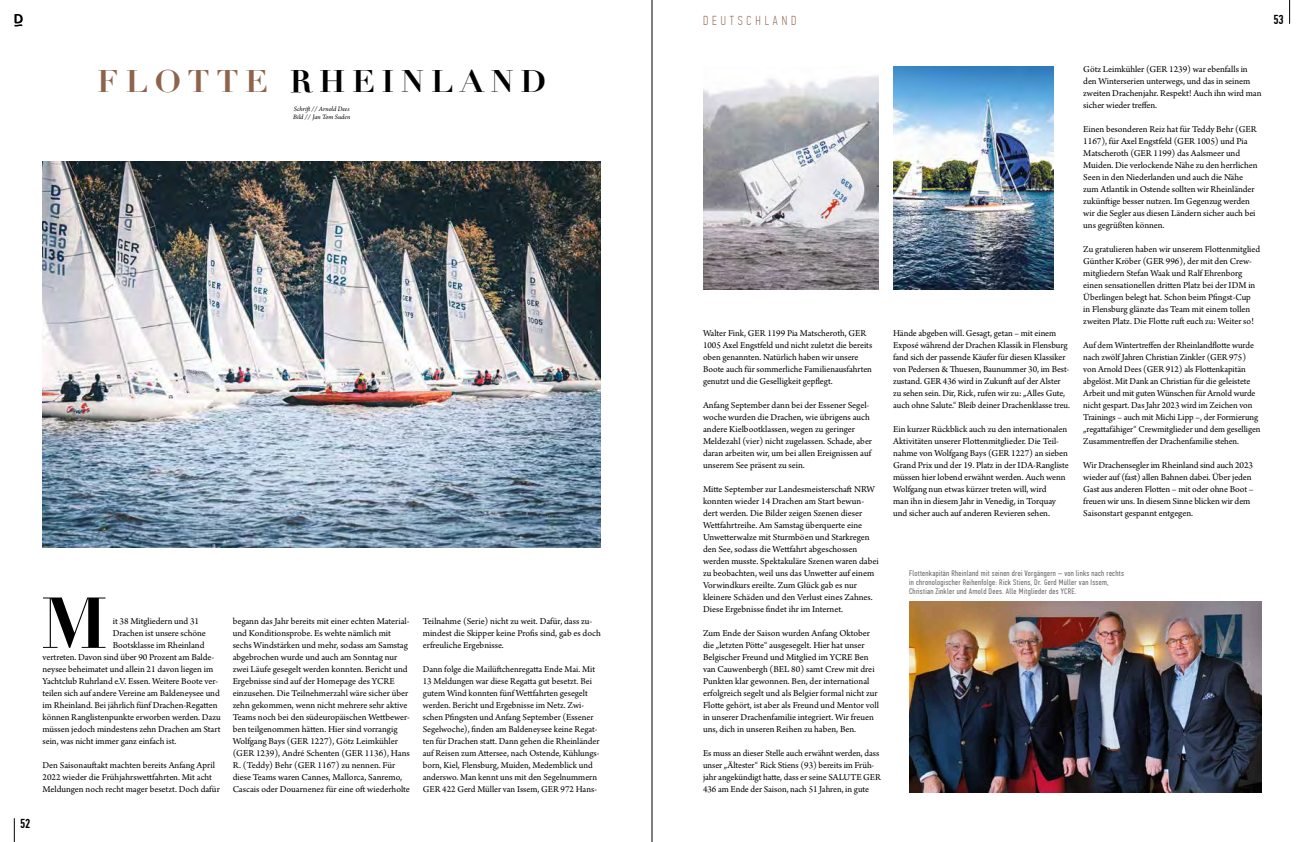
<style>
.page{position:relative;width:1304px;height:842px;background:#fff}
.page>*{position:absolute;margin:0;border:0;box-sizing:border-box;transform-origin:0 0}
.t1{font:700 70.7px "Didot";color:#000}
.t2{font:700 30.6px "Didot";letter-spacing:.21em;color:#000}
.t3{font:100 13px "PF Din Text Comp Pro";letter-spacing:.3em;color:#8d634b}
.t4{font:500 13px "PF Din Text Comp Pro";color:#000}
.t5{font:9.5px/12px "Arno Pro";letter-spacing:-.005em;color:#000}
.t6{font:8px/9px "PF Din Text Comp Pro";letter-spacing:.03em;color:#706f6f;scale:1.06 1}
.t7{font:italic 7px/8px "Arno Pro";letter-spacing:-.005em;color:#000}
.s1{color:#8d634b}
</style>
<div class="page">
<img style="left:43px;top:162px;width:558px;height:385px">
<img style="left:703px;top:75px;width:175px;height:215px">
<img style="left:893px;top:66px;width:161px;height:224px">
<img style="left:909px;top:601px;width:352px;height:191px">
<svg style="left:14px;top:818px;width:1px;height:24px"></svg>
<svg style="left:1289px;top:0;width:1px;height:24px"></svg>
<svg style="left:14px;top:14px;width:9px;height:13px"></svg>
<hr style="left:652px;top:0;width:1px;height:842px;background:#000">
<h2 class="t2" style="left:97px;top:62px;width:450px"><span class="s1">FLOTTE</span> RHEINLAND</h2>
<p class="t7" style="left:293px;top:105px;width:59px">Schrift // Arnold Dees<br>Bild // Jan Tom Suden</p>
<h3 class="t4" style="left:20px;top:816px;width:12px">52</h3>
<h1 class="t1" style="left:41px;top:578px;width:69px">M</h1>
<p class="t5" style="left:113px;top:616px;width:88px">it 38 Mitgliedern und 31</p>
<p class="t5" style="left:113px;top:628px;width:95px">Drachen ist unsere schöne</p>
<p class="t5" style="left:113px;top:640px;width:93px">Bootsklasse im Rheinland</p>
<p class="t5" style="left:43px;top:652px;width:173px">vertreten. Davon sind über 90 Prozent am Balde-</p>
<p class="t5" style="left:43px;top:664px;width:172px">neysee beheimatet und allein 21 davon liegen im</p>
<p class="t5" style="left:43px;top:676px;width:177px">Yachtclub Ruhrland e.V. Essen. Weitere Boote ver-</p>
<p class="t5" style="left:43px;top:688px;width:179px">teilen sich auf andere Vereine am Baldeneysee und</p>
<p class="t5" style="left:43px;top:700px;width:177px">im Rheinland. Bei jährlich fünf Drachen-Regatten</p>
<p class="t5" style="left:43px;top:712px;width:180px">können Ranglistenpunkte erworben werden. Dazu</p>
<p class="t5" style="left:43px;top:724px;width:180px">müssen jedoch mindestens zehn Drachen am Start</p>
<p class="t5" style="left:43px;top:736px;width:136px">sein, was nicht immer ganz einfach ist.</p>
<p class="t5" style="left:43px;top:760px;width:179px">Den Saisonauftakt machten bereits Anfang April<br>2022 wieder die Frühjahrswettfahrten. Mit acht<br>Meldungen noch recht mager besetzt. Doch dafür</p>
<p class="t5" style="left:233px;top:616px;width:179px">begann das Jahr bereits mit einer echten Material&shy;und Konditionsprobe. Es wehte nämlich mit sechs Windstärken und mehr, sodass am Samstag abgebrochen wurde und auch am Sonntag nur zwei Läufe gesegelt werden konnten. Bericht und Ergebnisse sind auf der Homepage des YCRE einzusehen. Die Teilnehmerzahl wäre sicher über zehn gekommen, wenn nicht mehrere sehr aktive Teams noch bei den südeuropäischen Wettbewer&shy;ben teilgenommen hätten. Hier sind vorrangig Wolfgang Bays (GER 1227), Götz Leimkühler (GER 1239), André Schenten (GER 1136), Hans R. (Teddy) Behr (GER 1167) zu nennen. Für diese Teams waren Cannes, Mallorca, Sanremo, Cascais oder Douarnenez für eine oft wiederholte</p>
<p class="t5" style="left:423px;top:616px;width:179px">Teilnahme (Serie) nicht zu weit. Dafür, dass zu&shy;mindest die Skipper keine Profis sind, gab es doch erfreuliche Ergebnisse.</p>
<p class="t5" style="left:423px;top:664px;width:178px">Dann folge die Mailüftchenregatta Ende Mai. Mit 13 Meldungen war diese Regatta gut besetzt. Bei gutem Wind konnten fünf Wettfahrten gesegelt werden. Bericht und Ergebnisse im Netz. Zwi&shy;schen Pfingsten und Anfang September (Essener Segelwoche), finden am Baldeneysee keine Regat&shy;ten für Drachen statt. Dann gehen die Rheinländer auf Reisen zum Attersee, nach Ostende, Kühlungs&shy;born, Kiel, Flensburg, Muiden, Medemblick und anderswo. Man kennt uns mit den Segelnummern GER 422 Gerd Müller van Issem, GER 972 Hans-</p>
<h3 class="t3" style="left:703px;top:13px;width:95px">DEUTSCHLAND</h3>
<h3 class="t4" style="left:1273px;top:12px;width:12px">53</h3>
<p class="t5" style="left:703px;top:328px;width:171px">Walter Fink, GER 1199 Pia Matscheroth, GER 1005 Axel Engstfeld und nicht zuletzt die bereits oben genannten. Natürlich haben wir unsere Boote auch für sommerliche Familienausfahrten genutzt und die Geselligkeit gepflegt.</p>
<p class="t5" style="left:703px;top:400px;width:171px">Anfang September dann bei der Essener Segel&shy;woche wurden die Drachen, wie übrigens auch andere Kielbootklassen, wegen zu geringer Meldezahl (vier) nicht zugelassen. Schade, aber daran arbeiten wir, um bei allen Ereignissen auf unserem See präsent zu sein.</p>
<p class="t5" style="left:703px;top:484px;width:177px">Mitte September zur Landesmeisterschaft NRW konnten wieder 14 Drachen am Start bewun&shy;dert werden. Die Bilder zeigen Szenen dieser Wettfahrtreihe. Am Samstag überquerte eine Unwetterwalze mit Sturmböen und Starkregen den See, sodass die Wettfahrt abgeschossen werden musste. Spektakuläre Szenen waren dabei zu beobachten, weil uns das Unwetter auf einem Vorwindkurs ereilte. Zum Glück gab es nur kleinere Schäden und den Verlust eines Zahnes.<br>Diese Ergebnisse findet ihr im Internet.</p>
<p class="t5" style="left:703px;top:628px;width:177px">Zum Ende der Saison wurden Anfang Oktober die „letzten Pötte“ ausgesegelt. Hier hat unser Belgischer Freund und Mitglied im YCRE Ben van Cauwenbergh (BEL 80) samt Crew mit drei Punkten klar gewonnen. Ben, der international erfolgreich segelt und als Belgier formal nicht zur Flotte gehört, ist aber als Freund und Mentor voll in unserer Drachenfamilie integriert. Wir freuen uns, dich in unseren Reihen zu haben, Ben.</p>
<p class="t5" style="left:703px;top:748px;width:179px">Es muss an dieser Stelle auch erwähnt werden, dass unser „Ältester“ Rick Stiens (93) bereits im Früh&shy;jahr angekündigt hatte, dass er seine SALUTE GER 436 am Ende der Saison, nach 51 Jahren, in gute</p>
<p class="t5" style="left:893px;top:328px;width:178px">Hände abgeben will. Gesagt, getan – mit einem Exposé während der Drachen Klassik in Flensburg fand sich der passende Käufer für diesen Klassiker von Pedersen &amp; Thuesen, Baunummer 30, im Best&shy;zustand. GER 436 wird in Zukunft auf der Alster zu sehen sein. Dir, Rick, rufen wir zu: „Alles Gute, auch ohne Salute.“ Bleib deiner Drachenklasse treu.</p>
<p class="t5" style="left:893px;top:424px;width:177px">Ein kurzer Rückblick auch zu den internationalen Aktivitäten unserer Flottenmitglieder. Die Teil&shy;nahme von Wolfgang Bays (GER 1227) an sieben Grand Prix und der 19. Platz in der IDA-Rangliste müssen hier lobend erwähnt werden. Auch wenn Wolfgang nun etwas kürzer treten will, wird<br>man ihn in diesem Jahr in Venedig, in Torquay und sicher auch auf anderen Revieren sehen.</p>
<p class="t5" style="left:1083px;top:64px;width:180px">Götz Leimkühler (GER 1239) war ebenfalls in den Winterserien unterwegs, und das in seinem zweiten Drachenjahr. Respekt! Auch ihn wird man sicher wieder treffen.</p>
<p class="t5" style="left:1083px;top:124px;width:176px">Einen besonderen Reiz hat für Teddy Behr (GER 1167), für Axel Engstfeld (GER 1005) und Pia Matscheroth (GER 1199) das Aalsmeer und Muiden. Die verlockende Nähe zu den herrlichen Seen in den Niederlanden und auch die Nähe zum Atlantik in Ostende sollten wir Rheinländer zukünftige besser nutzen. Im Gegenzug werden wir die Segler aus diesen Ländern sicher auch bei uns gegrüßten können.</p>
<p class="t5" style="left:1083px;top:244px;width:178px">Zu gratulieren haben wir unserem Flottenmitglied Günther Kröber (GER 996), der mit den Crew&shy;mitgliedern Stefan Waak und Ralf Ehrenborg einen sensationellen dritten Platz bei der IDM in Überlingen belegt hat. Schon beim Pfingst-Cup in Flensburg glänzte das Team mit einem tollen zweiten Platz. Die Flotte ruft euch zu: Weiter so!</p>
<p class="t5" style="left:1083px;top:340px;width:179px">Auf dem Wintertreffen der Rheinlandflotte wurde nach zwölf Jahren Christian Zinkler (GER 975) von Arnold Dees (GER 912) als Flottenkapitän abgelöst. Mit Dank an Christian für die geleistete Arbeit und mit guten Wünschen für Arnold wurde nicht gespart. Das Jahr 2023 wird im Zeichen von Trainings – auch mit Michi Lipp –, der Formierung „regattafähiger“ Crewmitglieder und dem geselligen Zusammentreffen der Drachenfamilie stehen.</p>
<p class="t5" style="left:1083px;top:460px;width:172px">Wir Drachensegler im Rheinland sind auch 2023 wieder auf (fast) allen Bahnen dabei. Über jeden Gast aus anderen Flotten – mit oder ohne Boot – freuen wir uns. In diesem Sinne blicken wir dem Saisonstart gespannt entgegen.</p>
<p class="t6" style="left:909px;top:569px;width:204px">Flottenkapitän Rheinland mit seinen drei Vorgängern – von links nach rechts in chronologischer Reihenfolge: Rick Stiens, Dr. Gerd Müller van Issem,<br>Christian Zinkler und Arnold Dees. Alle Mitglieder des YCRE.</p>
</div>
